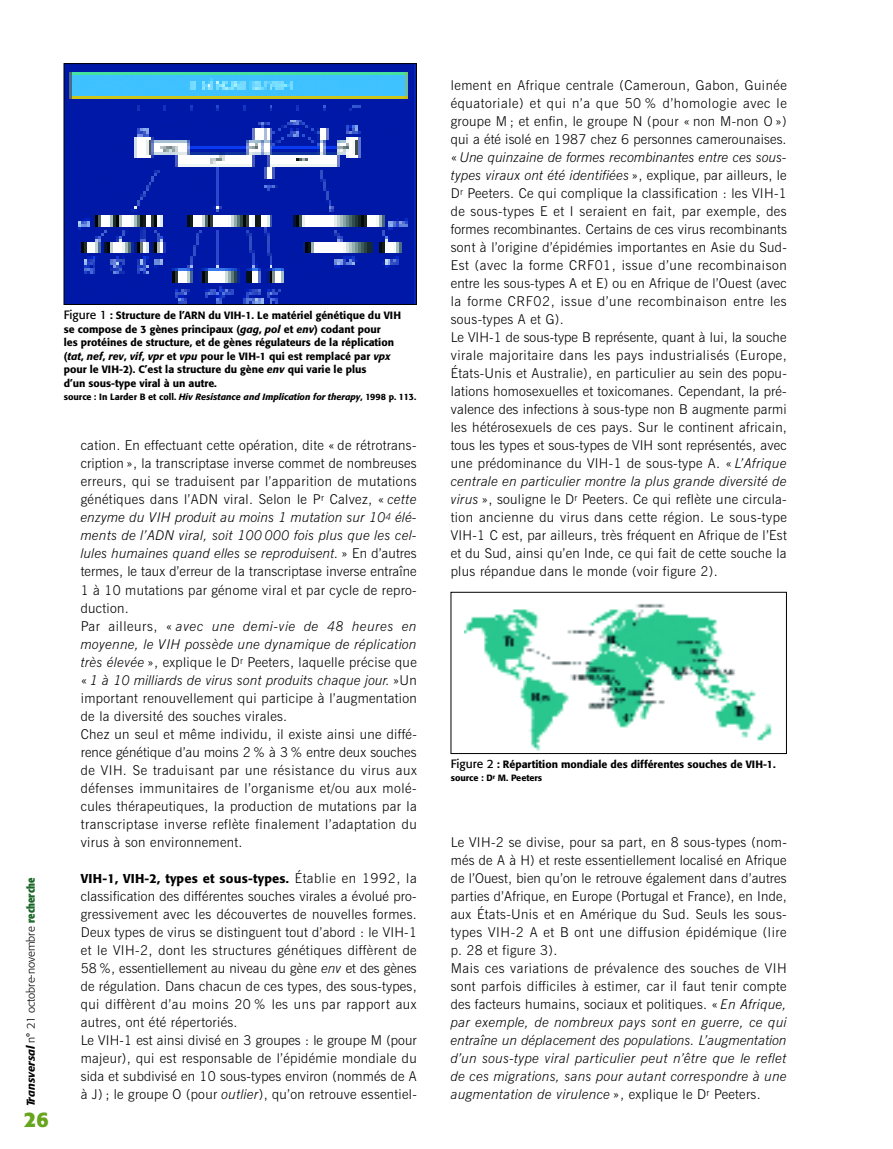
<style>
.page{position:relative;width:893px;height:1149px;background:#fff}
.page>*{position:absolute;margin:0;border:0;box-sizing:border-box;transform-origin:0 0}
.t1{font:700 21px "Formata";color:#67a51f}
.t2{font:300 13.5px/18px "News Gothic BT";letter-spacing:.025em;color:#000}
.t3{font:500 12.75px "Formata";letter-spacing:.015em;color:#000}
.t4{font:300 11.25px "Formata";color:#000}
.t5{font:500 10.5px/13.5px "Formata";color:#000}
.t6{font:italic 500 9px "Formata";color:#000}
.t7{font:500 9px "Formata";color:#000}
.s1{font-weight:500;font-style:italic}
.s2{font-weight:700;font-stretch:condensed;color:#1b6728}
.s3{font-weight:400;font-size:12px}
.s4{font-style:italic}
.s5{font-style:normal}
.s6{font-family:"News Gothic BT";font-weight:300;font-size:13.5px}
</style>
<div class="page">
<img style="left:66px;top:65px;width:349px;height:237px">
<div style="left:64px;top:63px;width:353px;height:241px;border:1px solid #000"></div>
<img style="left:465px;top:603px;width:307px;height:148px">
<div style="left:451px;top:592px;width:336px;height:161px;border:1px solid #000"></div>
<p class="t4" style="left:26px;top:1106px;width:230px;rotate:-90deg"><span class="s1">Transversal</span> n° 21 octobre-novembre <span class="s2">recherche</span></p>
<h1 class="t1" style="left:24px;top:1110px;width:26px">26</h1>
<p class="t5" style="left:64px;top:309px;width:339px"><span class="s3">Figure 1</span> : Structure de l’ARN du VIH-1. Le matériel génétique du VIH se compose de 3 gènes principaux (<span class="s4">gag</span>, <span class="s4">pol</span> et <span class="s4">env</span>) codant pour<br>les protéines de structure, et de gènes régulateurs de la réplication (<span class="s4">tat</span>, <span class="s4">nef</span>, <span class="s4">rev</span>, <span class="s4">vif</span>, <span class="s4">vpr</span> et <span class="s4">vpu</span> pour le VIH-1 qui est remplacé par <span class="s4">vpx </span>pour le VIH-2). C’est la structure du gène <span class="s4">env</span> qui varie le plus<br>d’un sous-type viral à un autre.</p>
<p class="t6" style="left:64px;top:393px;width:354px"><span class="s5">source : In Larder B et coll.</span> Hiv Resistance and Implication for therapy<span class="s5">, 1998 p. 113.</span></p>
<p class="t2" style="left:81px;top:437px;width:338px">cation. En effectuant cette opération, dite « de rétrotrans&shy;cription », la transcriptase inverse commet de nombreuses erreurs, qui se traduisent par l’apparition de mutations génétiques dans l’ADN viral. Selon le P<sup>r</sup> Calvez, « <span class="s4">cette enzyme du VIH produit au moins 1 mutation sur 10</span><sup>4</sup> <span class="s4">élé&shy;ments de l’ADN viral, soit 100 000 fois plus que les cel&shy;lules humaines quand elles se reproduisent.</span> » En d’autres termes, le taux d’erreur de la transcriptase inverse entraîne 1 à 10 mutations par génome viral et par cycle de repro&shy;duction.<br>Par ailleurs, « <span class="s4">avec une demi-vie de 48 heures en moyenne, le VIH possède une dynamique de réplication très élevée</span> », explique le D<sup>r</sup> Peeters, laquelle précise que « <span class="s4">1 à 10 milliards de virus sont produits chaque jour.</span> »Un important renouvellement qui participe à l’augmentation de la diversité des souches virales.<br>Chez un seul et même individu, il existe ainsi une diffé&shy;rence génétique d’au moins 2 % à 3 % entre deux souches de VIH. Se traduisant par une résistance du virus aux défenses immunitaires de l’organisme et/ou aux molé&shy;cules thérapeutiques, la production de mutations par la transcriptase inverse reflète finalement l’adaptation du virus à son environnement.</p>
<p class="t3" style="left:81px;top:872px;width:337px">VIH-1, VIH-2, types et sous-types. <span class="s6">Établie en 1992, la</span></p>
<p class="t2" style="left:81px;top:887px;width:338px">classification des différentes souches virales a évolué pro&shy;gressivement avec les découvertes de nouvelles formes.<br>Deux types de virus se distinguent tout d’abord : le VIH-1 et le VIH-2, dont les structures génétiques diffèrent de 58 %, essentiellement au niveau du gène <span class="s4">env</span> et des gènes de régulation. Dans chacun de ces types, des sous-types, qui diffèrent d’au moins 20 % les uns par rapport aux autres, ont été répertoriés.<br>Le VIH-1 est ainsi divisé en 3 groupes : le groupe M (pour majeur), qui est responsable de l’épidémie mondiale du sida et subdivisé en 10 sous-types environ (nommés de A à J) ; le groupe O (pour <span class="s4">outlier</span>), qu’on retrouve essentiel-</p>
<p class="t2" style="left:451px;top:77px;width:338px">lement en Afrique centrale (Cameroun, Gabon, Guinée équatoriale) et qui n’a que 50 % d’homologie avec le groupe M ; et enfin, le groupe N (pour « non M-non O ») qui a été isolé en 1987 chez 6 personnes camerounaises. « <span class="s4">Une quinzaine de formes recombinantes entre ces sous&shy;types viraux ont été identifiées</span> », explique, par ailleurs, le D<sup>r</sup> Peeters. Ce qui complique la classification : les VIH-1 de sous-types E et I seraient en fait, par exemple, des formes recombinantes. Certains de ces virus recombinants sont à l’origine d’épidémies importantes en Asie du Sud-Est (avec la forme CRF01, issue d’une recombinaison entre les sous-types A et E) ou en Afrique de l’Ouest (avec la forme CRF02, issue d’une recombinaison entre les sous-types A et G).<br>Le VIH-1 de sous-type B représente, quant à lui, la souche virale majoritaire dans les pays industrialisés (Europe, États-Unis et Australie), en particulier au sein des popu&shy;lations homosexuelles et toxicomanes. Cependant, la pré&shy;valence des infections à sous-type non B augmente parmi les hétérosexuels de ces pays. Sur le continent africain, tous les types et sous-types de VIH sont représentés, avec une prédominance du VIH-1 de sous-type A. « <span class="s4">L’Afrique centrale en particulier montre la plus grande diversité de virus</span> », souligne le D<sup>r</sup> Peeters. Ce qui reflète une circula&shy;tion ancienne du virus dans cette région. Le sous-type VIH-1 C est, par ailleurs, très fréquent en Afrique de l’Est et du Sud, ainsi qu’en Inde, ce qui fait de cette souche la plus répandue dans le monde (voir figure 2).</p>
<p class="t5" style="left:451px;top:758px;width:326px"><span class="s3">Figure 2</span> : Répartition mondiale des différentes souches de VIH-1.</p>
<p class="t7" style="left:451px;top:774px;width:93px">source : D<sup>r</sup> M. Peeters</p>
<p class="t2" style="left:451px;top:833px;width:338px">Le VIH-2 se divise, pour sa part, en 8 sous-types (nom&shy;més de A à H) et reste essentiellement localisé en Afrique de l’Ouest, bien qu’on le retrouve également dans d’autres parties d’Afrique, en Europe (Portugal et France), en Inde, aux États-Unis et en Amérique du Sud. Seuls les sous&shy;types VIH-2 A et B ont une diffusion épidémique (lire p. 28 et figure 3).<br>Mais ces variations de prévalence des souches de VIH sont parfois difficiles à estimer, car il faut tenir compte des facteurs humains, sociaux et politiques. « <span class="s4">En Afrique, par exemple, de nombreux pays sont en guerre, ce qui entraîne un déplacement des populations. L’augmentation d’un sous-type viral particulier peut n’être que le reflet de ces migrations, sans pour autant correspondre à une augmentation de virulence</span> », explique le D<sup>r</sup> Peeters.</p>
</div>
